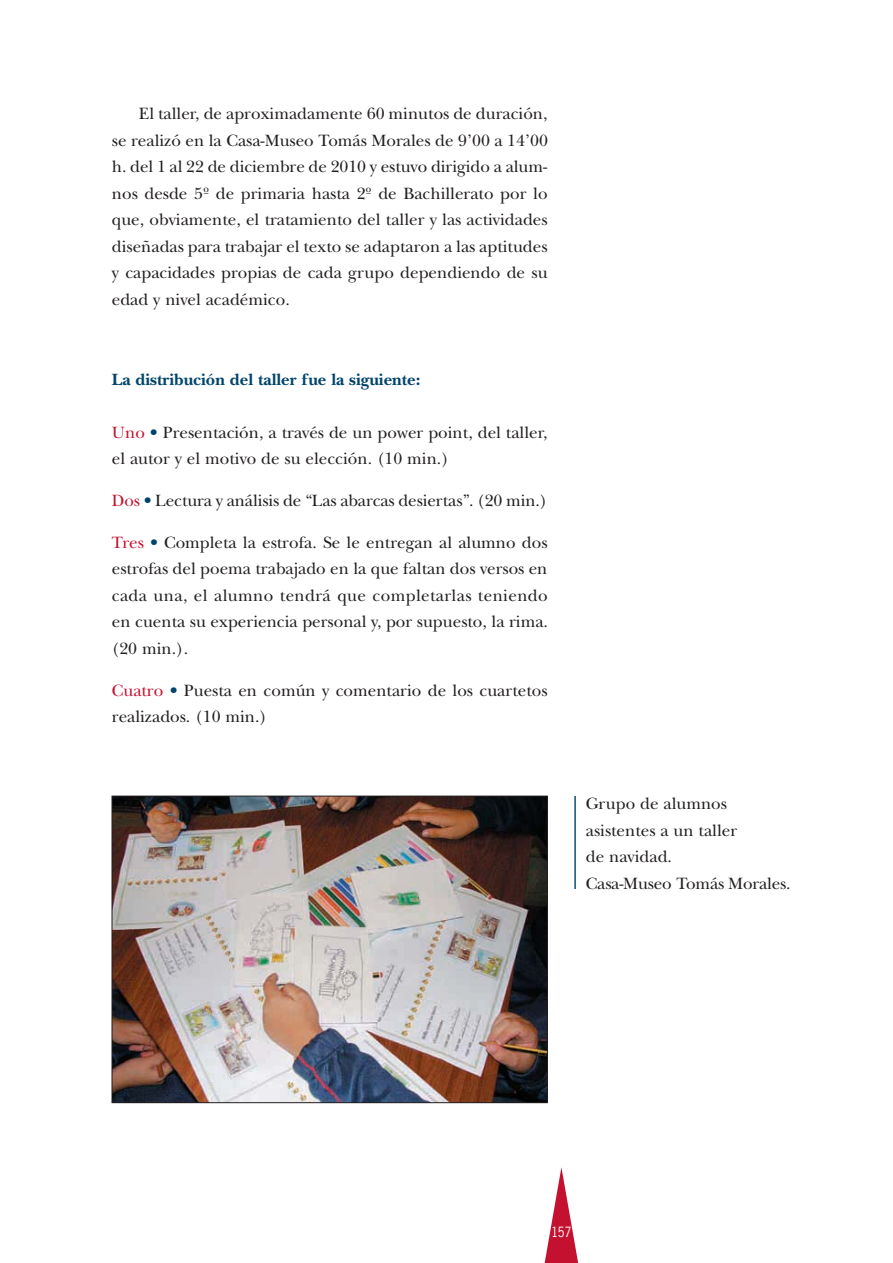
<style>
.page{position:relative;width:893px;height:1263px;background:#fff}
.page>*{position:absolute;margin:0;border:0;box-sizing:border-box;transform-origin:0 0}
.t1{font:17.1px/26.5px "New Baskerville";color:#231f20}
.t2{font:700 17.1px "New Baskerville";color:#00446b}
.t3{font:13.2px "News Gothic";color:#fff;scale:.9 1}
.s1{color:#c41130}
.s2{color:#00446b}
</style>
<div class="page">
<svg style="left:544px;top:1167px;width:35px;height:96px"></svg>
<hr style="left:574px;top:796px;width:1px;height:93px;background:#00446b">
<img style="left:114px;top:798px;width:431px;height:303px">
<div style="left:112px;top:796px;width:435px;height:307px;border:1px solid #231f20"></div>
<p class="t1" style="left:112px;top:102px;width:437px;text-align:justify;text-indent:27px">El taller, de aproximadamente 60 minutos de duración, se realizó en la Casa-Museo Tomás Morales de 9’00 a 14’00 h. del 1 al 22 de diciembre de 2010 y estuvo dirigido a alum&shy;nos desde 5º de primaria hasta 2º de Bachillerato por lo que, obviamente, el tratamiento del taller y las actividades diseñadas para trabajar el texto se adaptaron a las aptitudes y capacidades propias de cada grupo dependiendo de su edad y nivel académico.</p>
<p class="t2" style="left:112px;top:373px;width:310px">La distribución del taller fue la siguiente:</p>
<p class="t1" style="left:112px;top:421px;width:437px"><span class="s1">Uno</span> <span class="s2">•</span> Presentación, a través de un power point, del taller, el autor y el motivo de su elección. (10 min.)</p>
<p class="t1" style="left:112px;top:489px;width:437px"><span class="s1">Dos</span> <span class="s2">•</span> Lectura y análisis de “Las abarcas desiertas”. (20 min.)</p>
<p class="t1" style="left:112px;top:531px;width:437px;text-align:justify"><span class="s1">Tres</span> <span class="s2">•</span> Completa la estrofa. Se le entregan al alumno dos estrofas del poema trabajado en la que faltan dos versos en cada una, el alumno tendrá que completarlas teniendo en cuenta su experiencia personal y, por supuesto, la rima. (20 min.).</p>
<p class="t1" style="left:112px;top:679px;width:437px"><span class="s1">Cuatro</span> <span class="s2">•</span> Puesta en común y comentario de los cuartetos realizados. (10 min.)</p>
<p class="t1" style="left:586px;top:793px;width:206px">Grupo de alumnos asistentes a un taller<br>de navidad.<br>Casa-Museo Tomás Morales.</p>
<p class="t3" style="left:551px;top:1227px;width:24px">157</p>
</div>
